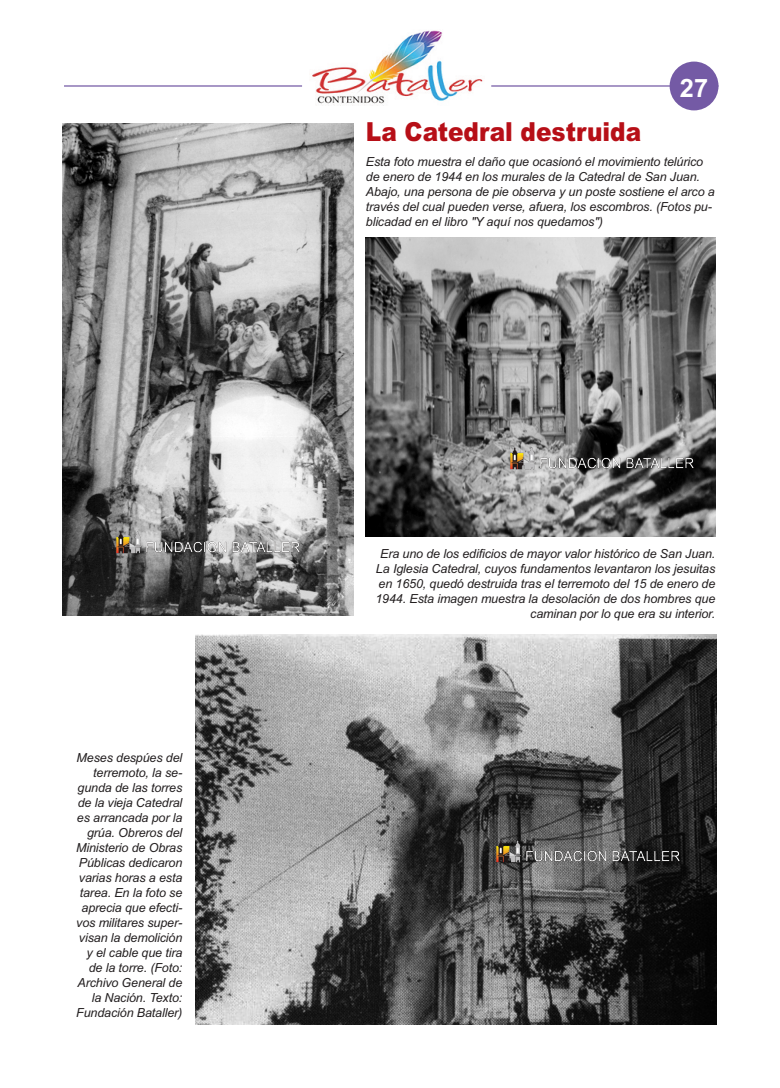
<style>
.page{position:relative;width:780px;height:1088px;background:#fff}
.page>*{position:absolute;margin:0;border:0;box-sizing:border-box;transform-origin:0 0}
.t1{font:900 26.25px "Arial";color:#b70f17;scale:.88 1}
.t2{font:700 25.38px "Arial";color:#fff}
.t3{font:italic 12.5px/15px "Arial";letter-spacing:-.01em;color:#231f20;text-align:right}
</style>
<div class="page">
<img style="left:312px;top:30px;width:171px;height:76px">
<hr style="left:64px;top:85px;width:238px;height:2px;background:#745aa5">
<hr style="left:491px;top:85px;width:227px;height:2px;background:#745aa5">
<div style="left:669px;top:62px;width:49px;height:48px;background:#745aa5;border-radius:50%"></div>
<img style="left:63px;top:123px;width:291px;height:492px">
<img style="left:366px;top:237px;width:349px;height:300px">
<img style="left:109px;top:527px;width:196px;height:32px">
<img style="left:502px;top:442px;width:196px;height:33px">
<img style="left:196px;top:634px;width:520px;height:391px">
<img style="left:488px;top:835px;width:196px;height:33px">
<p class="t3" style="left:76px;top:750px;width:108px">Meses despúes del terremoto, la se&shy;gunda de las torres de la vieja Catedral es arrancada por la grúa. Obreros del<br>Ministerio de Obras<br>Públicas dedicaron varias horas a esta tarea. En la foto se aprecia que efecti&shy;vos militares super&shy;visan la demolición y el cable que tira de la torre. (Foto:<br>Archivo General de la Nación. Texto:<br>Fundación Bataller)</p>
<h2 class="t2" style="left:680px;top:73px;width:30px">27</h2>
<h1 class="t1" style="left:366px;top:117px;width:314px">La Catedral destruida</h1>
<p class="t3" style="left:366px;top:154px;width:350px;text-align:left">Esta foto muestra el daño que ocasionó el movimiento telúrico de enero de 1944 en los murales de la Catedral de San Juan.<br>Abajo, una persona de pie observa y un poste sostiene el arco a través del cual pueden verse, afuera, los escombros. (Fotos pu&shy;blicadad en el libro "Y aquí nos quedamos")</p>
<p class="t3" style="left:375px;top:546px;width:341px">Era uno de los edificios de mayor valor histórico de San Juan.<br>La Iglesia Catedral, cuyos fundamentos levantaron los jesuitas en 1650, quedó destruida tras el terremoto del 15 de enero de 1944. Esta imagen muestra la desolación de dos hombres que caminan por lo que era su interior.</p>
</div>
